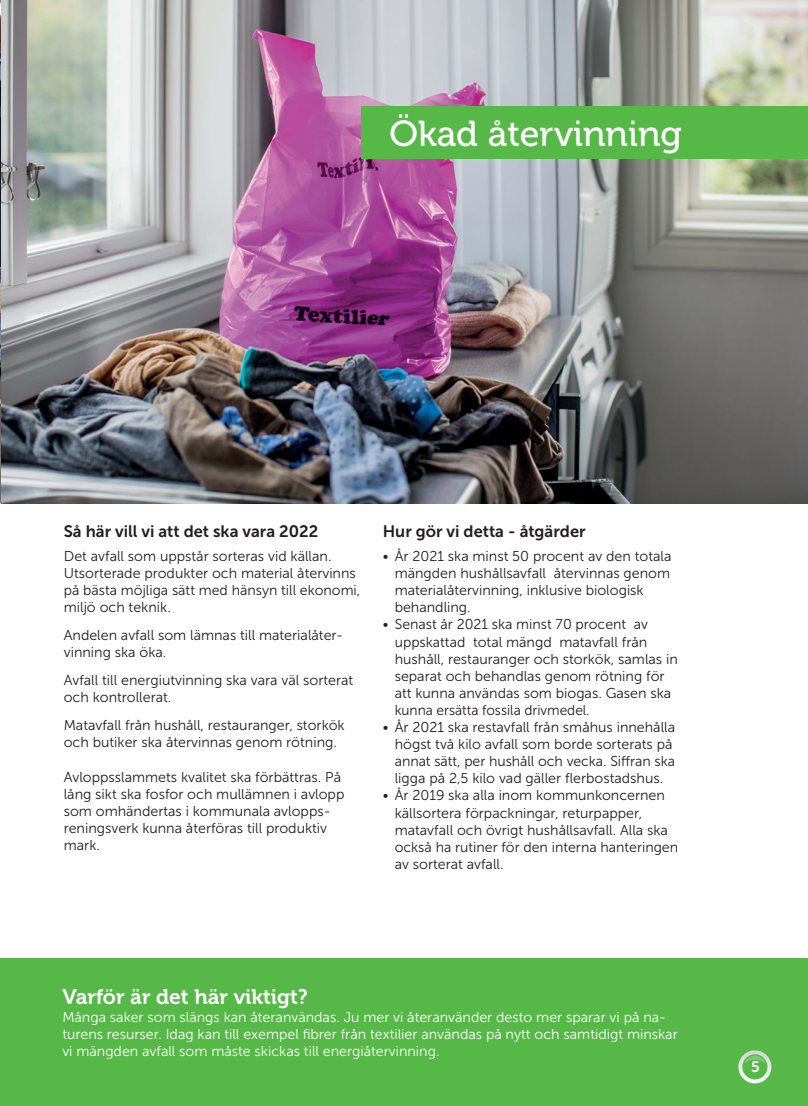
<style>
.page{position:relative;width:808px;height:1106px;background:#fff}
.page>*{position:absolute;margin:0;border:0;box-sizing:border-box;transform-origin:0 0}
.t1{font:36px "Museo 500";color:#fff}
.t2{font:21px "Museo 700";color:#fff}
.t3{font:16.5px "Museo Sans 700";color:#231f20}
.t4{font:15px "Museo Sans 700";color:#fff}
.t5{font:14.25px/17.1px "Museo Sans 300";color:#231f20}
.t6{font:14.25px/17.1px "Museo Sans 300";color:#fff}
</style>
<div class="page">
<img style="left:0;top:0;width:808px;height:503px">
<div style="left:0;top:959px;width:808px;height:147px;background:#56b947"></div>
<svg style="left:738px;top:1050px;width:33px;height:33px"></svg>
<div style="left:742px;top:1054px;width:25px;height:25px;background:#56b947;border-radius:50%"></div>
<svg style="left:745px;top:1055px;width:20px;height:7px"></svg>
<div style="left:361px;top:106px;width:447px;height:53px;background:#56b947"></div>
<h1 class="t1" style="left:389px;top:114px;width:294px">Ökad återvinning</h1>
<p class="t3" style="left:64px;top:522px;width:256px">Så här vill vi att det ska vara 2022</p>
<p class="t5" style="left:64px;top:547px;width:298px">Det avfall som uppstår sorteras vid källan.<br>Utsorterade produkter och material återvinns på bästa möjliga sätt med hänsyn till ekonomi, miljö och teknik.</p>
<p class="t5" style="left:64px;top:627px;width:281px">Andelen avfall som lämnas till materialåter&shy;vinning ska öka.</p>
<p class="t5" style="left:64px;top:672px;width:291px">Avfall till energiutvinning ska vara väl sorterat och kontrollerat.</p>
<p class="t5" style="left:64px;top:717px;width:282px">Matavfall från hushåll, restauranger, storkök och butiker ska återvinnas genom rötning.</p>
<p class="t5" style="left:64px;top:768px;width:282px">Avloppsslammets kvalitet ska förbättras. På lång sikt ska fosfor och mullämnen i avlopp som omhändertas i kommunala avlopps&shy;reningsverk kunna återföras till produktiv mark.</p>
<p class="t3" style="left:383px;top:522px;width:204px">Hur gör vi detta - åtgärder</p>
<p class="t5" style="left:395px;top:547px;width:278px;text-indent:-12px">• År 2021 ska minst 50 procent av den totala mängden hushållsavfall återvinnas genom materialåtervinning, inklusive biologisk behandling.</p>
<p class="t5" style="left:395px;top:616px;width:285px;text-indent:-12px">• Senast år 2021 ska minst 70 procent av uppskattad total mängd matavfall från hushåll, restauranger och storkök, samlas in separat och behandlas genom rötning för att kunna användas som biogas. Gasen ska kunna ersätta fossila drivmedel.</p>
<p class="t5" style="left:395px;top:718px;width:282px;text-indent:-12px">• År 2021 ska restavfall från småhus innehålla högst två kilo avfall som borde sorterats på annat sätt, per hushåll och vecka. Siffran ska ligga på 2,5 kilo vad gäller flerbostadshus.</p>
<p class="t5" style="left:395px;top:787px;width:285px;text-indent:-12px">• År 2019 ska alla inom kommunkoncernen källsortera förpackningar, returpapper, matavfall och övrigt hushållsavfall. Alla ska också ha rutiner för den interna hanteringen av sorterat avfall.</p>
<h2 class="t2" style="left:62px;top:985px;width:247px">Varför är det här viktigt?</h2>
<p class="t6" style="left:62px;top:1008px;width:617px">Många saker som slängs kan återanvändas. Ju mer vi återanvänder desto mer sparar vi på na&shy;turens resurser. Idag kan till exempel fibrer från textilier användas på nytt och samtidigt minskar vi mängden avfall som måste skickas till energiåtervinning.</p>
<p class="t4" style="left:751px;top:1058px;width:10px">5</p>
</div>
